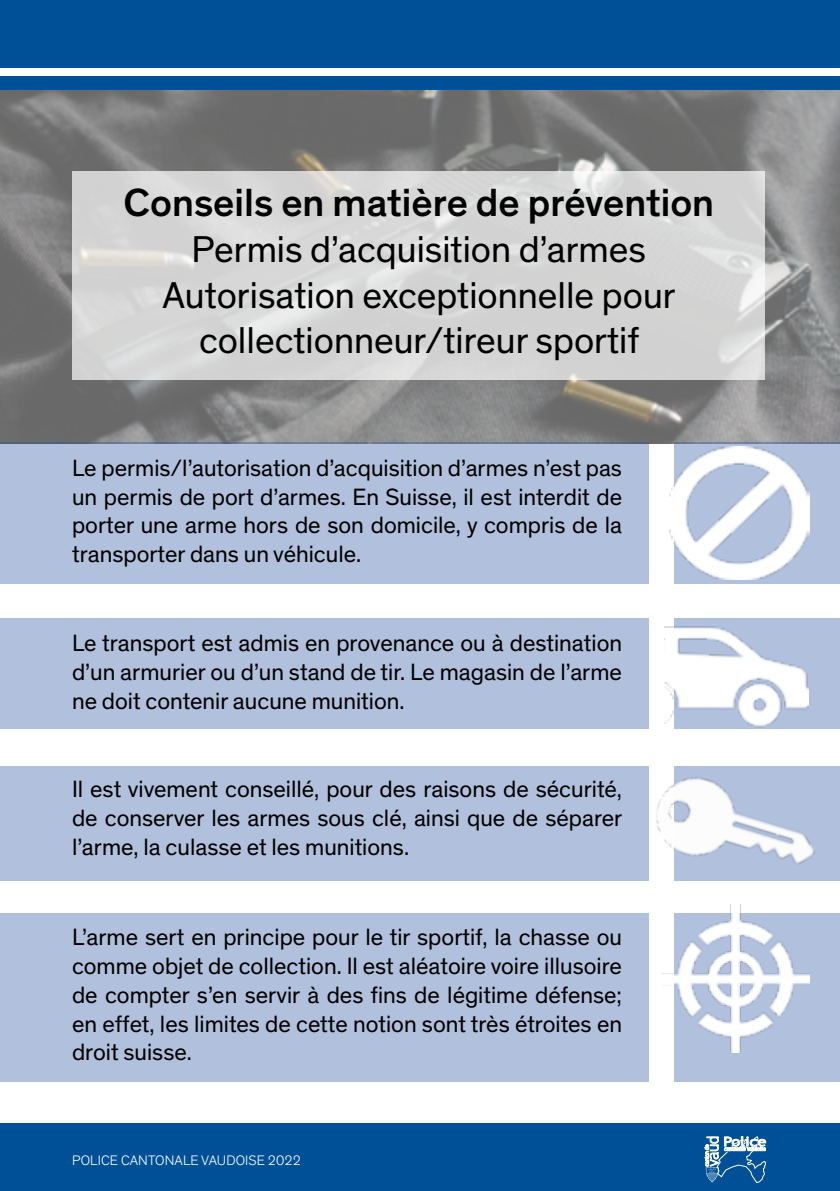
<style>
.page{position:relative;width:840px;height:1191px;background:#fff}
.page>*{position:absolute;margin:0;border:0;box-sizing:border-box;transform-origin:0 0}
.t1{font:500 40px "Theinhardt";color:#000}
.t2{font:38px/45.6px "Theinhardt";color:#000;text-align:center}
.t3{font:24px/28.8px "Theinhardt";color:#000;text-align:justify}
.t4{font:300 14px "Theinhardt";letter-spacing:.01em;color:#fff}
</style>
<div class="page">
<img style="left:0;top:89px;width:839px;height:354px">
<svg style="left:72px;top:171px;width:692px;height:209px;background:#d6d6d6"></svg>
<div style="left:674px;top:618px;width:165px;height:111px;background:#b1c0dc"></div>
<div style="left:674px;top:442px;width:165px;height:142px;background:#b1c0dc"></div>
<img style="left:664px;top:626px;width:144px;height:102px">
<div style="left:0;top:765px;width:648px;height:115px;background:#b1c0dc"></div>
<div style="left:0;top:913px;width:648px;height:169px;background:#b1c0dc"></div>
<div style="left:0;top:618px;width:648px;height:111px;background:#b1c0dc"></div>
<div style="left:0;top:442px;width:648px;height:142px;background:#b1c0dc"></div>
<div style="left:0;top:1123px;width:839px;height:68px;background:#005097"></div>
<div style="left:674px;top:765px;width:165px;height:115px;background:#b1c0dc"></div>
<div style="left:674px;top:913px;width:165px;height:169px;background:#b1c0dc"></div>
<img style="left:669px;top:447px;width:139px;height:132px">
<img style="left:639px;top:765px;width:180px;height:152px">
<img style="left:660px;top:904px;width:148px;height:148px">
<div style="left:0;top:0;width:839px;height:68px;background:#005097"></div>
<div style="left:0;top:76px;width:839px;height:13px;background:#005097"></div>
<svg style="left:704px;top:1136px;width:61px;height:46px"></svg>
<h1 class="t1" style="left:123px;top:179px;width:591px">Conseils en matière de prévention</h1>
<h2 class="t2" style="left:162px;top:227px;width:514px">Permis d’acquisition d’armes<br>Autorisation exceptionnelle pour collectionneur/tireur sportif</h2>
<p class="t3" style="left:72px;top:454px;width:551px">Le permis/l’autorisation d’acquisition d’armes n’est pas un permis de port d’armes. En Suisse, il est interdit de porter une arme hors de son domicile, y compris de la transporter dans un véhicule.</p>
<p class="t3" style="left:72px;top:629px;width:551px">Le transport est admis en provenance ou à destination d’un armurier ou d’un stand de tir. Le magasin de l’arme ne doit contenir aucune munition.</p>
<p class="t3" style="left:72px;top:775px;width:551px">Il est vivement conseillé, pour des raisons de sécurité, de conserver les armes sous clé, ainsi que de séparer l’arme, la culasse et les munitions.</p>
<p class="t3" style="left:72px;top:923px;width:551px">L’arme sert en principe pour le tir sportif, la chasse ou comme objet de collection. Il est aléatoire voire illusoire de compter s’en servir à des fins de légitime défense; en effet, les limites de cette notion sont très étroites en droit suisse.</p>
<p class="t4" style="left:72px;top:1151px;width:230px">POLICE CANTONALE VAUDOISE 2022</p>
</div>
